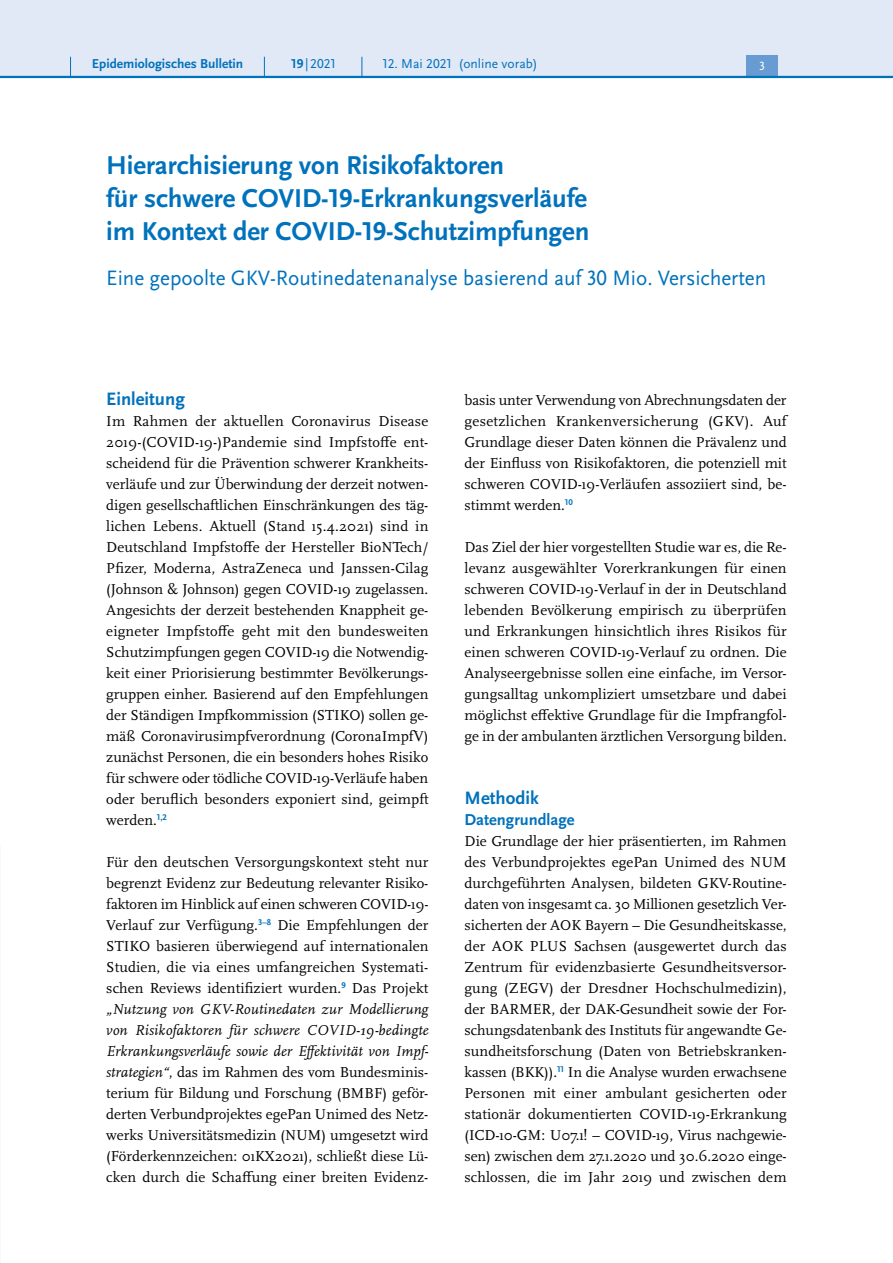
<style>
.page{position:relative;width:893px;height:1263px;background:#fff}
.page>*{position:absolute;margin:0;border:0;box-sizing:border-box;transform-origin:0 0}
.H2{font:700 27px/33px "Scala Sans Pro";letter-spacing:-.005em;color:#0072bc}
.H2_-_Unterzeile{font:21.75px "Scala Sans Pro";color:#0072bc}
.t1{font:700 18.75px "Scala Sans Pro";color:#0072bc}
.t2{font:700 16.5px "Scala Sans Pro";color:#0072bc}
.P_-_Fließtext{font:15px/21px "Scala Pro";color:#000;text-align:justify}
.t3{font:13.5px "Scala Sans Pro";color:#0072bc}
.t4{font:700 13.5px "Scala Sans Pro";color:#0072bc}
.t5{font:12.45px "Scala Sans Pro";color:#fff}
.s1{font-weight:700}
.s2{font-style:italic}
</style>
<div class="page">
<div style="left:0;top:0;width:893px;height:77px;background:#e1e8f6"></div>
<div style="left:746px;top:55px;width:32px;height:21px;background:#679bd2"></div>
<hr style="left:0;top:76px;width:893px;height:2px;background:#0072bc">
<svg style="left:70px;top:57px;width:1px;height:19px"></svg>
<svg style="left:264px;top:57px;width:1px;height:19px"></svg>
<svg style="left:362px;top:57px;width:1px;height:19px"></svg>
<p class="t4" style="left:92px;top:55px;width:153px">Epidemiologisches Bulletin</p>
<p class="t3" style="left:291px;top:55px;width:46px"><span class="s1">19</span>|2021</p>
<p class="t3" style="left:383px;top:55px;width:157px">12. Mai 2021 (online vorab)</p>
<p class="t5" style="left:759px;top:59px;width:7px">3</p>
<h2 class="H2" style="left:106px;top:148px;width:485px">Hierarchisierung von Risikofaktoren<br>für schwere COVID-19-Erkrankungsverläufe im Kontext der COVID-19-Schutzimpfungen</h2>
<p class="H2_-_Unterzeile" style="left:106px;top:265px;width:661px">Eine gepoolte GKV-Routinedatenanalyse basierend auf 30 Mio. Versicherten</p>
<h3 class="t1" style="left:106px;top:387px;width:80px">Einleitung</h3>
<p class="P_-_Fließtext" style="left:106px;top:410px;width:324px">Im Rahmen der aktuellen Coronavirus Disease 2019-(COVID-19-)Pandemie sind Impfstoffe ent&shy;scheidend für die Prävention schwerer Krankheits&shy;verläufe und zur Überwindung der derzeit notwen&shy;digen gesellschaftlichen Einschränkungen des täg&shy;lichen Lebens. Aktuell (Stand 15.4.2021) sind in Deutschland Impfstoffe der Hersteller BioNTech/ Pfizer, Moderna, AstraZeneca und Janssen-Cilag (Johnson &amp; Johnson) gegen COVID-19 zugelassen.<br>Angesichts der derzeit bestehenden Knappheit ge&shy;eigneter Impfstoffe geht mit den bundesweiten Schutzimpfungen gegen COVID-19 die Notwendig&shy;keit einer Priorisierung bestimmter Bevölkerungs&shy;gruppen einher. Basierend auf den Empfehlungen der Ständigen Impfkommission (STIKO) sollen ge&shy;mäß Coronavirusimpfverordnung (CoronaImpfV) zunächst Personen, die ein besonders hohes Risiko für schwere oder tödliche COVID-19-Verläufe haben oder beruflich besonders exponiert sind, geimpft werden.<sup>1,2</sup></p>
<p class="P_-_Fließtext" style="left:106px;top:851px;width:324px">Für den deutschen Versorgungskontext steht nur begrenzt Evidenz zur Bedeutung relevanter Risiko&shy;faktoren im Hinblick auf einen schweren COVID-19- Verlauf zur Verfügung.<sup>3–8</sup> Die Empfehlungen der STIKO basieren überwiegend auf internationalen Studien, die via eines umfangreichen Systemati&shy;schen Reviews identifiziert wurden.<sup>9</sup> Das Projekt <span class="s2">„Nutzung von GKV-Routinedaten zur Modellierung von Risikofaktoren für schwere COVID-19-bedingte Erkrankungsverläufe sowie der Effektivität von Impf&shy;strategien“</span>, das im Rahmen des vom Bundesminis&shy;terium für Bildung und Forschung (BMBF) geför&shy;derten Verbundprojektes egePan Unimed des Netz&shy;werks Universitätsmedizin (NUM) umgesetzt wird (Förderkennzeichen: 01KX2021), schließt diese Lü&shy;cken durch die Schaffung einer breiten Evidenz-</p>
<p class="P_-_Fließtext" style="left:465px;top:389px;width:324px">basis unter Verwendung von Abrechnungsdaten der gesetzlichen Krankenversicherung (GKV). Auf Grundlage dieser Daten können die Prävalenz und der Einfluss von Risikofaktoren, die potenziell mit schweren COVID-19-Verläufen assoziiert sind, be&shy;stimmt werden.<sup>10</sup></p>
<p class="P_-_Fließtext" style="left:465px;top:536px;width:324px">Das Ziel der hier vorgestellten Studie war es, die Re&shy;levanz ausgewählter Vorerkrankungen für einen schweren COVID-19-Verlauf in der in Deutschland lebenden Bevölkerung empirisch zu überprüfen und Erkrankungen hinsichtlich ihres Risikos für einen schweren COVID-19-Verlauf zu ordnen. Die Analyseergebnisse sollen eine einfache, im Versor&shy;gungsalltag unkompliziert umsetzbare und dabei möglichst effektive Grundlage für die Impfrangfol&shy;ge in der ambulanten ärztlichen Versorgung bilden.</p>
<h3 class="t1" style="left:465px;top:786px;width:76px">Methodik</h3>
<h4 class="t2" style="left:465px;top:809px;width:111px">Datengrundlage</h4>
<p class="P_-_Fließtext" style="left:465px;top:830px;width:324px">Die Grundlage der hier präsentierten, im Rahmen des Verbundprojektes egePan Unimed des NUM durchgeführten Analysen, bildeten GKV-Routine&shy;daten von insgesamt ca. 30 Millionen gesetzlich Ver&shy;sicherten der AOK Bayern – Die Gesundheitskasse, der AOK PLUS Sachsen (ausgewertet durch das Zentrum für evidenzbasierte Gesundheitsversor&shy;gung (ZEGV) der Dresdner Hochschulmedizin), der BARMER, der DAK-Gesundheit sowie der For&shy;schungsdatenbank des Instituts für angewandte Ge&shy;sundheitsforschung (Daten von Betriebskranken&shy;kassen (BKK)).<sup>11</sup> In die Analyse wurden erwachsene Personen mit einer ambulant gesicherten oder stationär dokumentierten COVID-19-Erkrankung (ICD-10-GM: U07.1! – COVID-19, Virus nachgewie&shy;sen) zwischen dem 27.1.2020 und 30.6.2020 einge&shy;schlossen, die im Jahr 2019 und zwischen dem</p>
</div>
